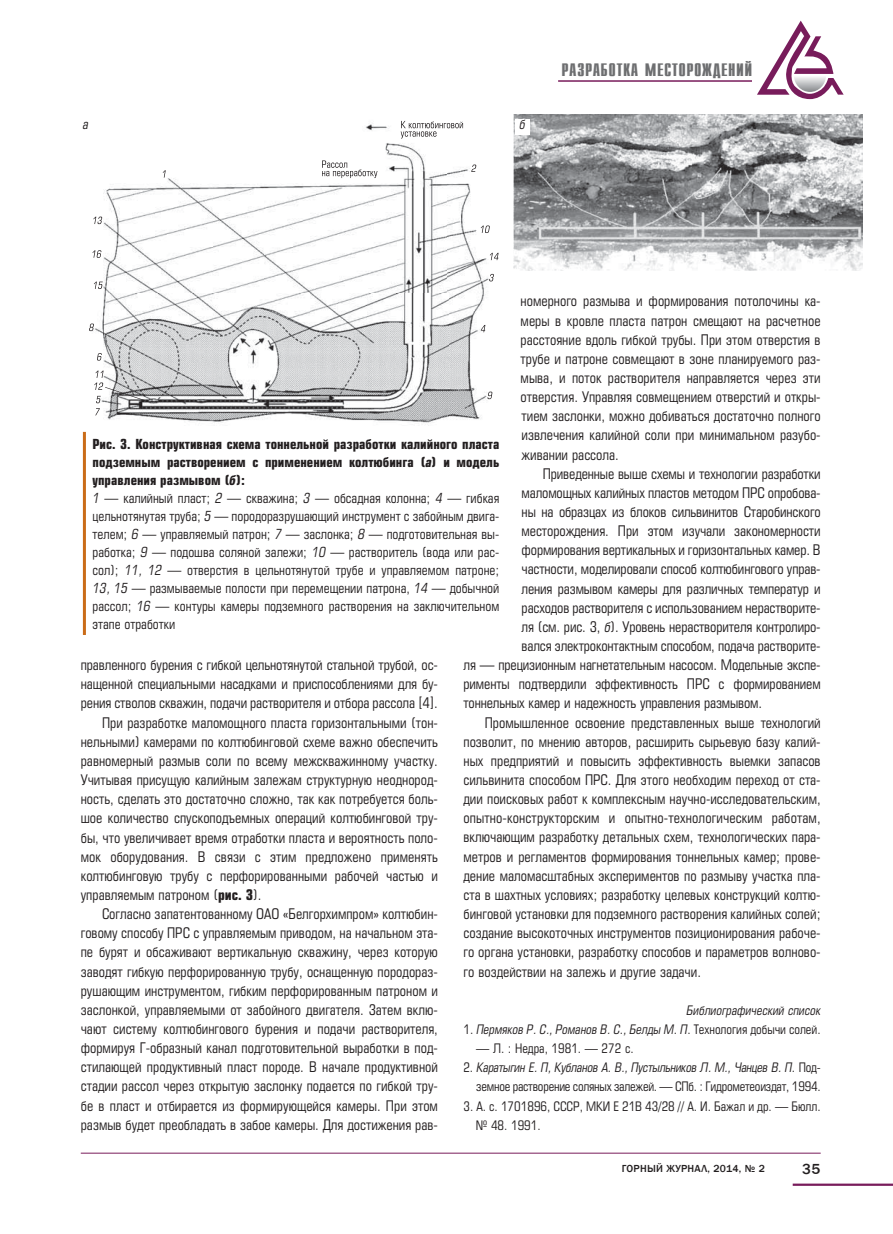
<style>
.page{position:relative;width:893px;height:1234px;background:#fff}
.page>*{position:absolute;margin:0;border:0;box-sizing:border-box;transform-origin:0 0}
.t1{font:700 15px "Compact";letter-spacing:.025em;color:#6d6e70}
.t2{font:500 15px "Franklin Gothic";color:#231f20}
.t3{font:14.25px/19.2px "Europe Cond";color:#231f20;text-align:justify}
.t4{font:13.5px/18px "Europe Cond";color:#231f20}
.t5{font:italic 13.5px "Europe Cond";color:#231f20}
.t6{font:12.75px/19.2px "Europe Cond";letter-spacing:-.02em;color:#231f20;text-align:right}
.t7{font:12.75px/19.2px "Europe Cond";color:#231f20}
.t8{font:italic 12.75px "Europe Cond";color:#231f20}
.t9{font:500 10.5px "Franklin Gothic";letter-spacing:.025em;color:#231f20}
.s1{font-style:italic}
.s2{font-style:normal}
.s3{font-weight:700}
.s4{font-weight:700;font-style:italic}
</style>
<div class="page">
<hr style="left:81px;top:1152px;width:740px;height:1px;background:#781c5b">
<hr style="left:793px;top:1183px;width:100px;height:2px;background:#781c5b">
<hr style="left:558px;top:80px;width:263px;height:2px;background:#781c5b">
<div style="left:752px;top:17px;width:96px;height:83px;background:#fff"></div>
<svg style="left:757px;top:21px;width:87px;height:78px"></svg>
<hr style="left:83px;top:432px;width:3px;height:203px;background:#ca6c18">
<img style="left:90px;top:120px;width:403px;height:306px">
<svg style="left:401px;top:121px;width:62px;height:17px"></svg>
<svg style="left:322px;top:160px;width:55px;height:18px"></svg>
<svg style="left:471px;top:164px;width:5px;height:8px"></svg>
<svg style="left:481px;top:225px;width:9px;height:8px"></svg>
<svg style="left:490px;top:253px;width:9px;height:7px"></svg>
<svg style="left:489px;top:274px;width:5px;height:7px"></svg>
<svg style="left:481px;top:325px;width:4px;height:7px"></svg>
<svg style="left:487px;top:391px;width:5px;height:8px"></svg>
<svg style="left:97px;top:353px;width:5px;height:7px"></svg>
<svg style="left:89px;top:323px;width:5px;height:8px"></svg>
<svg style="left:94px;top:281px;width:9px;height:8px"></svg>
<svg style="left:92px;top:250px;width:9px;height:8px"></svg>
<svg style="left:93px;top:216px;width:9px;height:8px"></svg>
<svg style="left:163px;top:170px;width:3px;height:7px"></svg>
<svg style="left:94px;top:370px;width:51px;height:45px"></svg>
<img style="left:513px;top:115px;width:349px;height:155px">
<div style="left:515px;top:119px;width:15px;height:15px;background:#fff"></div>
<p class="t5" style="left:83px;top:119px;width:7px">а</p>
<p class="t5" style="left:519px;top:119px;width:7px">б</p>
<p class="t1" style="left:562px;top:64px;width:192px">РАЗРАБОТКА МЕСТОРОЖДЕНИЙ</p>
<p class="t3" style="left:521px;top:293px;width:302px">номерного размыва и формирования потолочины ка&shy;меры в кровле пласта патрон смещают на расчетное расстояние вдоль гибкой трубы. При этом отверстия в трубе и патроне совмещают в зоне планируемого раз&shy;мыва, и поток растворителя направляется через эти отверстия. Управляя совмещением отверстий и откры&shy;тием заслонки, можно добиваться достаточно полного извлечения калийной соли при минимальном разубо&shy;живании рассола.</p>
<p class="t3" style="left:543px;top:465px;width:279px">Приведенные выше схемы и технологии разработки</p>
<p class="t3" style="left:522px;top:484px;width:301px">маломощных калийных пластов методом ПРС опробова-</p>
<p class="t3" style="left:522px;top:503px;width:301px">ны на образцах из блоков сильвинитов Старобинского</p>
<p class="t3" style="left:522px;top:523px;width:301px">месторождения. При этом изучали закономерности</p>
<p class="t3" style="left:522px;top:542px;width:301px">формирования вертикальных и горизонтальных камер. В</p>
<p class="t3" style="left:522px;top:561px;width:301px">частности, моделировали способ колтюбингового управ-</p>
<p class="t3" style="left:522px;top:580px;width:301px">ления размывом камеры для различных температур и</p>
<p class="t3" style="left:522px;top:599px;width:301px">расходов растворителя с использованием нерастворите-</p>
<p class="t3" style="left:522px;top:618px;width:301px">ля (см. рис. 3, <span class="s1">б</span>). Уровень нерастворителя контролиро-</p>
<p class="t3" style="left:522px;top:637px;width:301px">вался электроконтактным способом, подача растворите-</p>
<p class="t3" style="left:463px;top:656px;width:359px">ля — прецизионным нагнетательным насосом. Модельные экспе-</p>
<p class="t3" style="left:463px;top:676px;width:359px">рименты подтвердили эффективность ПРС с формированием</p>
<p class="t3" style="left:463px;top:695px;width:300px">тоннельных камер и надежность управления размывом.</p>
<p class="t3" style="left:485px;top:714px;width:337px">Промышленное освоение представленных выше технологий</p>
<p class="t3" style="left:463px;top:733px;width:359px">позволит, по мнению авторов, расширить сырьевую базу калий-</p>
<p class="t3" style="left:463px;top:752px;width:359px">ных предприятий и повысить эффективность выемки запасов</p>
<p class="t3" style="left:463px;top:771px;width:359px">сильвинита способом ПРС. Для этого необходим переход от ста-</p>
<p class="t3" style="left:463px;top:790px;width:359px">дии поисковых работ к комплексным научно-исследовательским,</p>
<p class="t3" style="left:463px;top:810px;width:359px">опытно-конструкторским и опытно-технологическим работам,</p>
<p class="t3" style="left:463px;top:829px;width:359px">включающим разработку детальных схем, технологических пара-</p>
<p class="t3" style="left:463px;top:848px;width:359px">метров и регламентов формирования тоннельных камер; прове-</p>
<p class="t3" style="left:463px;top:867px;width:359px">дение маломасштабных экспериментов по размыву участка пла-</p>
<p class="t3" style="left:463px;top:886px;width:359px">ста в шахтных условиях; разработку целевых конструкций колтю-</p>
<p class="t3" style="left:463px;top:905px;width:359px">бинговой установки для подземного растворения калийных солей;</p>
<p class="t3" style="left:463px;top:924px;width:359px">создание высокоточных инструментов позиционирования рабоче-</p>
<p class="t3" style="left:463px;top:943px;width:359px">го органа установки, разработку способов и параметров волново-</p>
<p class="t3" style="left:463px;top:963px;width:239px">го воздействии на залежь и другие задачи.</p>
<p class="t8" style="left:687px;top:1005px;width:136px">Библиографический список</p>
<p class="t8" style="left:463px;top:1024px;width:359px"><span class="s2">1.</span> Пермяков Р. С., Романов В. С., Белды М. П<span class="s2">. Технология добычи солей.</span></p>
<p class="t7" style="left:476px;top:1040px;width:159px">— Л. : Недра, 1981. — 272 с.</p>
<p class="t6" style="left:463px;top:1059px;width:359px">2. <span class="s1">Каратыгин Е. П, Кубланов А. В., Пустыльников Л. М., Чанцев В. П.</span> Под&shy;земное растворение соляных залежей. — СПб. : Гидрометеоиздат, 1994.</p>
<p class="t7" style="left:476px;top:1097px;width:346px;text-indent:-13px">3. А. с. 1701896, СССР, МКИ Е 21В 43/28 // А. И. Бажал и др. — Бюлл. № 48. 1991.</p>
<p class="t4" style="left:93px;top:436px;width:408px"><span class="s3">Рис. 3. Конструктивная схема тоннельной разработки калийного пласта подземным растворением с применением колтюбинга (</span><span class="s4">а</span><span class="s3">) и модель управления размывом (</span><span class="s4">б</span><span class="s3">):<br></span><span class="s1">1</span> — калийный пласт; <span class="s1">2</span> — скважина; <span class="s1">3</span> — обсадная колонна; <span class="s1">4</span> — гибкая цельнотянутая труба; <span class="s1">5</span> — породоразрушающий инструмент с забойным двига&shy;телем; <span class="s1">6</span> — управляемый патрон; <span class="s1">7</span> — заслонка; <span class="s1">8</span> — подготовительная вы&shy;работка; <span class="s1">9</span> — подошва соляной залежи; <span class="s1">10</span> — растворитель (вода или рас&shy;сол); <span class="s1">11, 12</span> — отверстия в цельнотянутой трубе и управляемом патроне; <span class="s1">13, 15</span> — размываемые полости при перемещении патрона, <span class="s1">14</span> — добычной рассол; <span class="s1">16</span> — контуры камеры подземного растворения на заключительном этапе отработки</p>
<p class="t3" style="left:81px;top:657px;width:359px">правленного бурения с гибкой цельнотянутой стальной трубой, ос-</p>
<p class="t3" style="left:81px;top:676px;width:359px">нащенной специальными насадками и приспособлениями для бу-</p>
<p class="t3" style="left:81px;top:695px;width:359px">рения стволов скважин, подачи растворителя и отбора рассола [4].</p>
<p class="t3" style="left:102px;top:714px;width:337px">При разработке маломощного пласта горизонтальными (тон-</p>
<p class="t3" style="left:81px;top:733px;width:359px">нельными) камерами по колтюбинговой схеме важно обеспечить</p>
<p class="t3" style="left:81px;top:752px;width:359px">равномерный размыв соли по всему межскважинному участку.</p>
<p class="t3" style="left:81px;top:771px;width:359px">Учитывая присущую калийным залежам структурную неоднород-</p>
<p class="t3" style="left:81px;top:790px;width:359px">ность, сделать это достаточно сложно, так как потребуется боль-</p>
<p class="t3" style="left:81px;top:810px;width:359px">шое количество спускоподъемных операций колтюбинговой тру-</p>
<p class="t3" style="left:81px;top:829px;width:359px">бы, что увеличивает время отработки пласта и вероятность поло-</p>
<p class="t3" style="left:81px;top:848px;width:359px">мок оборудования. В связи с этим предложено применять</p>
<p class="t3" style="left:81px;top:867px;width:359px">колтюбинговую трубу с перфорированными рабочей частью и</p>
<p class="t3" style="left:81px;top:886px;width:182px">управляемым патроном (<span class="s3">рис. 3</span>).</p>
<p class="t3" style="left:102px;top:905px;width:337px">Согласно запатентованному ОАО «Белгорхимпром» колтюбин-</p>
<p class="t3" style="left:81px;top:924px;width:359px">говому способу ПРС с управляемым приводом, на начальном эта-</p>
<p class="t3" style="left:81px;top:944px;width:359px">пе бурят и обсаживают вертикальную скважину, через которую</p>
<p class="t3" style="left:81px;top:963px;width:359px">заводят гибкую перфорированную трубу, оснащенную породораз-</p>
<p class="t3" style="left:81px;top:982px;width:359px">рушающим инструментом, гибким перфорированным патроном и</p>
<p class="t3" style="left:81px;top:1001px;width:359px">заслонкой, управляемыми от забойного двигателя. Затем вклю-</p>
<p class="t3" style="left:81px;top:1020px;width:359px">чают систему колтюбингового бурения и подачи растворителя,</p>
<p class="t3" style="left:81px;top:1039px;width:359px">формируя Г-образный канал подготовительной выработки в под-</p>
<p class="t3" style="left:81px;top:1058px;width:359px">стилающей продуктивный пласт породе. В начале продуктивной</p>
<p class="t3" style="left:81px;top:1077px;width:359px">стадии рассол через открытую заслонку подается по гибкой тру-</p>
<p class="t3" style="left:81px;top:1097px;width:359px">бе в пласт и отбирается из формирующейся камеры. При этом</p>
<p class="t3" style="left:81px;top:1116px;width:359px">размыв будет преобладать в забое камеры. Для достижения рав-</p>
<p class="t9" style="left:622px;top:1161px;width:145px">ГОРНЫЙ ЖУРНАЛ, 2014, № 2</p>
<p class="t2" style="left:802px;top:1160px;width:19px">35</p>
</div>
